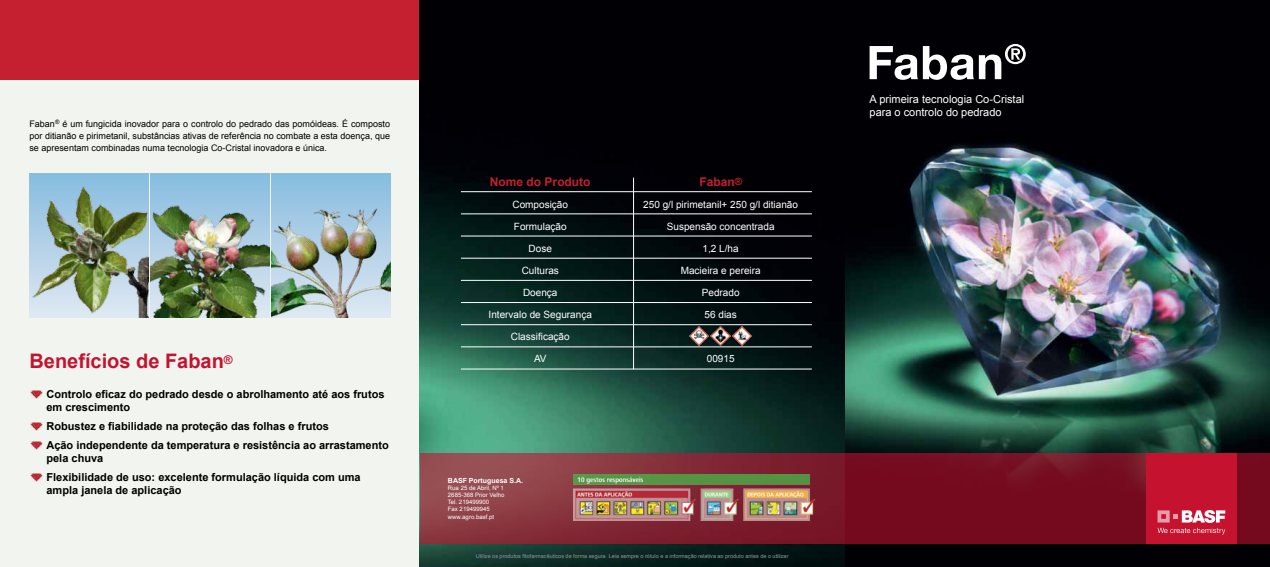
<style>
.page{position:relative;width:1270px;height:567px;background:#fff}
.page>*{position:absolute;margin:0;border:0;box-sizing:border-box;transform-origin:0 0}
.t1{font:700 20px "Arial";color:#c4122f}
.t2{font:700 12px "Arial";color:#c4202f}
.t3{font:700 11px/19px "Arial";color:#000}
.t4{font:11px/13.2px "Arial";color:#fff}
.t5{font:10px "Arial";color:#fff}
.t6{font:9px/12px "Arial";color:#000;text-align:justify}
.t7{font:700 7px "Arial";color:#fff}
.t8{font:6px/7.2px "Arial";color:#fff}
.t9{font:5.5px "Arial";color:#939598}
.s1{font-size:10px}
</style>
<div class="page">
<div style="left:0;top:0;width:420px;height:567px;background:#f2f5ef"></div>
<div style="left:0;top:0;width:1199px;height:79px;background:#c4202f"></div>
<img style="left:420px;top:0;width:425px;height:567px">
<img style="left:845px;top:0;width:425px;height:567px">
<svg style="left:420px;top:454px;width:850px;height:90px;background:#7d1e2c"></svg>
<svg style="left:30px;top:390px;width:12px;height:8px"></svg>
<svg style="left:30px;top:442px;width:12px;height:8px"></svg>
<svg style="left:30px;top:422px;width:12px;height:8px"></svg>
<svg style="left:30px;top:473px;width:12px;height:8px"></svg>
<hr style="left:461px;top:258px;width:351px;height:1px;background:#fff">
<hr style="left:461px;top:191px;width:351px;height:1px;background:#fff">
<hr style="left:461px;top:302px;width:351px;height:1px;background:#fff">
<hr style="left:461px;top:214px;width:351px;height:1px;background:#fff">
<hr style="left:461px;top:347px;width:351px;height:1px;background:#fff">
<hr style="left:461px;top:236px;width:351px;height:1px;background:#fff">
<hr style="left:461px;top:324px;width:351px;height:1px;background:#fff">
<hr style="left:461px;top:280px;width:351px;height:1px;background:#fff">
<hr style="left:461px;top:369px;width:351px;height:1px;background:#fff">
<hr style="left:633px;top:178px;width:1px;height:191px;background:#fff">
<svg style="left:870px;top:44px;width:156px;height:36px;background:#636366"></svg>
<img style="left:574px;top:475px;width:241px;height:46px">
<img style="left:29px;top:173px;width:119px;height:144px">
<div style="left:150px;top:173px;width:119px;height:144px;background:#8dc0e1"></div>
<img style="left:150px;top:196px;width:119px;height:121px">
<div style="left:271px;top:173px;width:119px;height:144px;background:#90c1e2"></div>
<img style="left:271px;top:205px;width:119px;height:112px">
<div style="left:1146px;top:454px;width:91px;height:90px;background:#c4122f"></div>
<svg style="left:1157px;top:510px;width:68px;height:24px"></svg>
<img style="left:689px;top:326px;width:20px;height:19px">
<img style="left:711px;top:326px;width:19px;height:19px">
<img style="left:732px;top:326px;width:19px;height:19px">
<p class="t6" style="left:29px;top:118px;width:362px">Faban<sup>®</sup> é um fungicida inovador para o controlo do pedrado das pomóideas. É composto por ditianão e pirimetanil, substâncias ativas de referência no combate a esta doença, que se apresentam combinadas numa tecnologia Co-Cristal inovadora e única.</p>
<h1 class="t1" style="left:29px;top:350px;width:205px">Benefícios de Faban<sup>®</sup></h1>
<p class="t3" style="left:46px;top:388px;width:340px;line-height:13px">Controlo eficaz do pedrado desde o abrolhamento até aos frutos em crescimento</p>
<p class="t3" style="left:46px;top:417px;width:344px">Robustez e fiabilidade na proteção das folhas e frutos<br>Ação independente da temperatura e resistência ao arrastamento</p>
<p class="t3" style="left:46px;top:449px;width:316px">pela chuva<br>Flexibilidade de uso: excelente formulação líquida com uma</p>
<p class="t3" style="left:46px;top:481px;width:137px">ampla janela de aplicação</p>
<p class="t2" style="left:490px;top:175px;width:102px">Nome do Produto</p>
<p class="t5" style="left:512px;top:199px;width:57px">Composição</p>
<p class="t5" style="left:514px;top:221px;width:54px">Formulação</p>
<p class="t5" style="left:529px;top:243px;width:25px">Dose</p>
<p class="t5" style="left:522px;top:265px;width:39px">Culturas</p>
<p class="t5" style="left:523px;top:287px;width:36px">Doença</p>
<p class="t5" style="left:489px;top:309px;width:105px">Intervalo de Segurança</p>
<p class="t5" style="left:511px;top:331px;width:60px">Classificação</p>
<p class="t5" style="left:534px;top:353px;width:14px">AV</p>
<p class="t7" style="left:448px;top:476px;width:77px">BASF Portuguesa S.A.</p>
<p class="t8" style="left:448px;top:484px;width:58px">Rua 25 de Abril, Nº 1<br>2685-368 Prior Velho<br>Tel. 219499900<br>Fax 219499945 www.agro.basf.pt</p>
<p class="t2" style="left:699px;top:175px;width:44px">Faban<span class="s1">®</span></p>
<p class="t5" style="left:643px;top:199px;width:156px">250 g/l pirimetanil+ 250 g/l ditianão</p>
<p class="t5" style="left:667px;top:221px;width:109px">Suspensão concentrada</p>
<p class="t5" style="left:703px;top:243px;width:38px">1,2 L/ha</p>
<p class="t5" style="left:681px;top:265px;width:82px">Macieira e pereira</p>
<p class="t5" style="left:702px;top:287px;width:39px">Pedrado</p>
<p class="t5" style="left:705px;top:309px;width:34px">56 dias</p>
<p class="t5" style="left:707px;top:353px;width:29px">00915</p>
<p class="t9" style="left:476px;top:553px;width:314px">Utilize os produtos fitofarmacêuticos de forma segura. Leia sempre o rótulo e a informação relativa ao produto antes de o utilizar</p>
<p class="t4" style="left:870px;top:93px;width:156px">A primeira tecnologia Co-Cristal para o controlo do pedrado</p>
</div>
